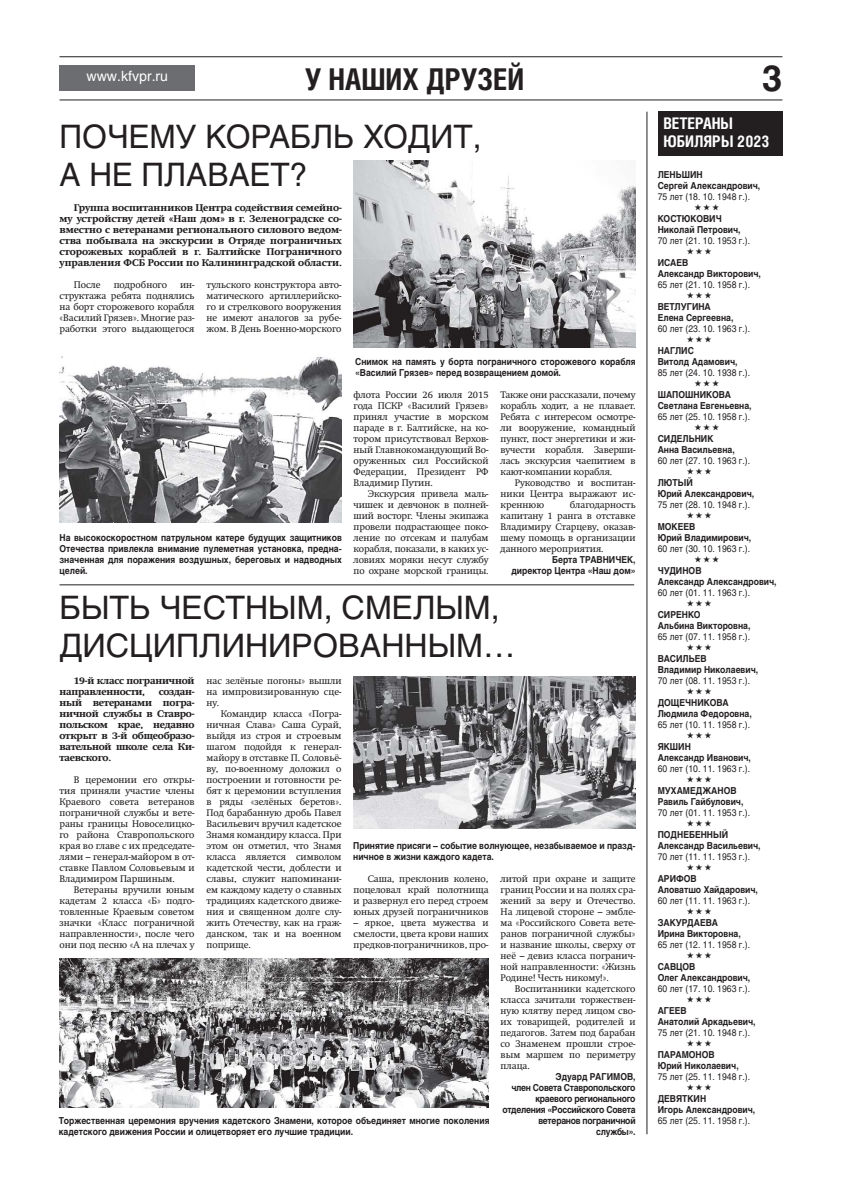
<style>
.page{position:relative;width:842px;height:1191px;background:#fff}
.page>*{position:absolute;margin:0;border:0;box-sizing:border-box;transform-origin:0 0}
.t1{font:700 36px "Helios C";color:#231f20}
.t2{font:32px/38px "Helios C";color:#231f20}
.t3{font:700 30px "Helios Cond";color:#231f20}
.t4{font:700 16px/18px "Helios Cond";color:#fff}
.t5{font:14px "Helios C";color:#fff}
.t6{font:9.5px/11px "Swift C";color:#231f20;text-align:justify}
.t7{font:700 9.5px/11px "Helios C";color:#231f20;scale:.9 1}
.t8{font:9.5px "Helios C";color:#231f20;scale:.9 1}
.t9{font:9.5px/11px "Swift Extra Bold C";letter-spacing:-.02em;color:#231f20;text-align:justify}
.t10{font:700 9.5px/11px "Helios C";letter-spacing:-.03em;color:#231f20;text-align:right;scale:.9 1}
</style>
<div class="page">
<div style="left:60px;top:66px;width:135px;height:25px;background:#6c6d70"></div>
<hr style="left:60px;top:99px;width:722px;height:1px;background:#231f20">
<hr style="left:60px;top:56px;width:722px;height:1px;background:#231f20">
<div style="left:658px;top:112px;width:124px;height:44px;background:#231f20"></div>
<hr style="left:647px;top:112px;width:1px;height:1022px;background:#231f20">
<img style="left:60px;top:959px;width:429px;height:148px">
<img style="left:353px;top:676px;width:283px;height:152px">
<img style="left:60px;top:356px;width:282px;height:166px">
<img style="left:353px;top:161px;width:283px;height:187px">
<hr style="left:60px;top:584px;width:574px;height:1px;background:#231f20">
<h3 class="t5" style="left:86px;top:68px;width:83px">www.kfvpr.ru</h3>
<h3 class="t3" style="left:305px;top:62px;width:220px">У НАШИХ ДРУЗЕЙ</h3>
<h2 class="t2" style="left:60px;top:117px;width:423px">ПОЧЕМУ КОРАБЛЬ ХОДИТ,<br>А НЕ ПЛАВАЕТ?</h2>
<p class="t9" style="left:60px;top:203px;width:284px;text-indent:14px">Группа воспитанников Центра содействия семейно&shy;му устройству детей «Наш дом» в г. Зеленоградске со&shy;вместно с ветеранами регионального силового ведом&shy;ства побывала на экскурсии в Отряде пограничных сторожевых кораблей в г. Балтийске Пограничного управления ФСБ России по Калининградской области.</p>
<p class="t6" style="left:74px;top:279px;width:28px">После</p>
<p class="t6" style="left:114px;top:279px;width:55px">подробного</p>
<p class="t6" style="left:60px;top:279px;width:137px;text-indent:120px">ин&shy;структажа ребята поднялись на борт сторожевого корабля «Василий Грязев». Многие раз&shy;работки этого выдающегося</p>
<p class="t6" style="left:207px;top:279px;width:137px">тульского конструктора авто&shy;матического артиллерийско&shy;го и стрелкового вооружения не имеют аналогов за рубе&shy;жом. В День Военно-морского</p>
<p class="t7" style="left:60px;top:533px;width:315px;text-align:justify">На высокоскоростном патрульном катере будущих защитников Отечества привлекла внимание пулеметная установка, предна&shy;значенная для поражения воздушных, береговых и надводных целей.</p>
<p class="t7" style="left:355px;top:357px;width:313px">Снимок на память у борта пограничного сторожевого корабля «Василий Грязев» перед возвращением домой.</p>
<p class="t6" style="left:354px;top:389px;width:137px">флота России 26 июля 2015 года ПСКР «Василий Грязев» принял участие в морском параде в г. Балтийске, на ко&shy;тором присутствовал Верхов&shy;ный Главнокомандующий Во&shy;оруженных сил Российской Федерации, Президент РФ Владимир Путин.</p>
<p class="t6" style="left:354px;top:488px;width:137px;text-indent:14px">Экскурсия привела маль&shy;чишек и девчонок в полней&shy;ший восторг. Члены экипажа провели подрастающее поко&shy;ление по отсекам и палубам корабля, показали, в каких ус&shy;ловиях моряки несут службу по охране морской границы.</p>
<p class="t6" style="left:501px;top:389px;width:137px">Также они рассказали, почему корабль ходит, а не плавает.<br>Ребята с интересом осмотре&shy;ли вооружение, командный пункт, пост энергетики и жи&shy;вучести корабля. Заверши&shy;лась экскурсия чаепитием в кают-компании корабля.</p>
<p class="t6" style="left:501px;top:477px;width:137px;text-indent:14px">Руководство и воспитан&shy;ники Центра выражают ис&shy;креннюю</p>
<p class="t6" style="left:501px;top:499px;width:137px;text-indent:69px">благодарность капитану 1 ранга в отставке Владимиру Старцеву, оказав&shy;шему помощь в организации данного мероприятия.</p>
<p class="t7" style="left:511px;top:555px;width:139px;text-align:right">Берта ТРАВНИЧЕК, директор Центра «Наш дом»</p>
<h2 class="t2" style="left:60px;top:589px;width:457px">БЫТЬ ЧЕСТНЫМ, СМЕЛЫМ,<br>ДИСЦИПЛИНИРОВАННЫМ…</h2>
<p class="t9" style="left:60px;top:676px;width:137px;text-indent:14px">19-й класс пограничной направленности,</p>
<p class="t6" style="left:207px;top:675px;width:136px">нас зелёные погоны» вышли на импровизированную сце&shy;ну.</p>
<p class="t6" style="left:207px;top:708px;width:137px;text-indent:14px">Командир класса «Погра&shy;ничная Слава» Саша Сурай, выйдя из строя и строевым шагом подойдя к генерал&shy;майору в отставке П. Соловьё&shy;ву, по-военному доложил о построении и готовности ре&shy;бят к церемонии вступления в ряды «зелёных беретов».<br>Под барабанную дробь Павел Васильевич вручил кадетское Знамя командиру класса. При этом он отметил, что Знамя класса является символом кадетской чести, доблести и славы, служит напоминани&shy;ем каждому кадету о славных традициях кадетского движе&shy;ния и священном долге слу&shy;жить Отечеству, как на граж&shy;данском, так и на военном поприще.</p>
<p class="t9" style="left:60px;top:687px;width:137px;text-indent:99px">создан&shy;ный ветеранами погра&shy;ничной службы в Ставро&shy;польском крае, недавно открыт в 3-й общеобразо&shy;вательной школе села Ки&shy;таевского.</p>
<p class="t6" style="left:60px;top:774px;width:137px;text-indent:14px">В церемонии его откры&shy;тия приняли участие члены Краевого совета ветеранов пограничной службы и вете&shy;раны границы Новоселицко&shy;го района Ставропольского края во главе с их председате&shy;лями – генерал-майором в от&shy;ставке Павлом Соловьевым и Владимиром Паршиным.</p>
<p class="t6" style="left:60px;top:884px;width:137px;text-indent:14px">Ветераны вручили юным кадетам 2 класса «Б» подго&shy;товленные Краевым советом значки «Класс пограничной направленности», после чего они под песню «А на плечах у</p>
<p class="t7" style="left:353px;top:841px;width:315px">Принятие присяги – событие волнующее, незабываемое и празд&shy;ничное в жизни каждого кадета.</p>
<p class="t6" style="left:501px;top:873px;width:137px">литой при охране и защите границ России и на полях сра&shy;жений за веру и Отечество.<br>На лицевой стороне – эмбле&shy;ма «Российского Совета вете&shy;ранов пограничной службы» и название школы, сверху от неё – девиз класса погранич&shy;ной направленности: «Жизнь Родине! Честь никому!».</p>
<p class="t6" style="left:501px;top:983px;width:137px;text-indent:14px">Воспитанники кадетского класса зачитали торжествен&shy;ную клятву перед лицом сво&shy;их товарищей, родителей и педагогов. Затем под барабан со Знаменем прошли строе&shy;вым маршем по периметру плаца.</p>
<p class="t10" style="left:502px;top:1072px;width:149px">Эдуард РАГИМОВ,<br>член Совета Ставропольского краевого регионального отделения «Российского Совета ветеранов пограничной службы».</p>
<p class="t6" style="left:354px;top:873px;width:137px;text-indent:14px">Саша, преклонив колено, поцеловал край полотнища и развернул его перед строем юных друзей пограничников</p>
<p class="t6" style="left:354px;top:917px;width:137px">– яркое, цвета мужества и смелости, цвета крови наших предков-пограничников, про-</p>
<p class="t7" style="left:59px;top:1116px;width:480px">Торжественная церемония вручения кадетского Знамени, которое объединяет многие поколения кадетского движения России и олицетворяет его лучшие традиции.</p>
<h1 class="t1" style="left:762px;top:65px;width:22px">3</h1>
<h3 class="t4" style="left:663px;top:114px;width:108px">ВЕТЕРАНЫ<br>ЮБИЛЯРЫ 2023</h3>
<p class="t7" style="left:658px;top:170px;width:115px">ЛЕНЬШИН<br>Сергей Александрович,</p>
<p class="t8" style="left:658px;top:191px;width:104px">75 лет (18. 10. 1948 г.).</p>
<p class="t7" style="left:658px;top:214px;width:94px">КОСТЮКОВИЧ<br>Николай Петрович,</p>
<p class="t8" style="left:658px;top:235px;width:104px">70 лет (21. 10. 1953 г.).</p>
<p class="t7" style="left:658px;top:258px;width:116px">ИСАЕВ<br>Александр Викторович,</p>
<p class="t8" style="left:658px;top:279px;width:104px">65 лет (21. 10. 1958 г.).</p>
<p class="t7" style="left:658px;top:302px;width:86px">ВЕТЛУГИНА<br>Елена Сергеевна,</p>
<p class="t8" style="left:658px;top:323px;width:104px">60 лет (23. 10. 1963 г.).</p>
<p class="t7" style="left:658px;top:346px;width:90px">НАГЛИС<br>Витолд Адамович,</p>
<p class="t8" style="left:658px;top:367px;width:104px">85 лет (24. 10. 1938 г.).</p>
<p class="t7" style="left:658px;top:390px;width:106px">ШАПОШНИКОВА<br>Светлана Евгеньевна,</p>
<p class="t8" style="left:658px;top:411px;width:104px">65 лет (25. 10. 1958 г.).</p>
<p class="t7" style="left:658px;top:434px;width:87px">СИДЕЛЬНИК<br>Анна Васильевна,</p>
<p class="t8" style="left:658px;top:455px;width:104px">60 лет (27. 10. 1963 г.).</p>
<p class="t7" style="left:658px;top:478px;width:109px">ЛЮТЫЙ<br>Юрий Александрович,</p>
<p class="t8" style="left:658px;top:499px;width:104px">75 лет (28. 10. 1948 г.).</p>
<p class="t7" style="left:658px;top:522px;width:105px">МОКЕЕВ<br>Юрий Владимирович,</p>
<p class="t8" style="left:658px;top:543px;width:104px">60 лет (30. 10. 1963 г.).</p>
<p class="t7" style="left:658px;top:566px;width:134px">ЧУДИНОВ<br>Александр Александрович,</p>
<p class="t8" style="left:658px;top:587px;width:104px">60 лет (01. 11. 1963 г.).</p>
<p class="t7" style="left:658px;top:610px;width:105px">СИРЕНКО<br>Альбина Викторовна,</p>
<p class="t8" style="left:658px;top:631px;width:104px">65 лет (07. 11. 1958 г.).</p>
<p class="t7" style="left:658px;top:654px;width:113px">ВАСИЛЬЕВ<br>Владимир Николаевич,</p>
<p class="t8" style="left:658px;top:675px;width:104px">70 лет (08. 11. 1953 г.).</p>
<p class="t7" style="left:658px;top:698px;width:106px">ДОЩЕЧНИКОВА<br>Людмила Федоровна,</p>
<p class="t8" style="left:658px;top:719px;width:104px">65 лет (10. 11. 1958 г.).</p>
<p class="t7" style="left:658px;top:742px;width:105px">ЯКШИН<br>Александр Иванович,</p>
<p class="t8" style="left:658px;top:763px;width:104px">60 лет (10. 11. 1963 г.).</p>
<p class="t7" style="left:658px;top:786px;width:97px">МУХАМЕДЖАНОВ<br>Равиль Гайбулович,</p>
<p class="t8" style="left:658px;top:807px;width:104px">70 лет (01. 11. 1953 г.).</p>
<p class="t7" style="left:658px;top:830px;width:116px">ПОДНЕБЕННЫЙ<br>Александр Васильевич,</p>
<p class="t8" style="left:658px;top:851px;width:104px">70 лет (11. 11. 1953 г.).</p>
<p class="t7" style="left:658px;top:874px;width:113px">АРИФОВ<br>Аловатшо Хайдарович,</p>
<p class="t8" style="left:658px;top:895px;width:104px">60 лет (11. 11. 1963 г.).</p>
<p class="t7" style="left:658px;top:918px;width:94px">ЗАКУРДАЕВА<br>Ирина Викторовна,</p>
<p class="t8" style="left:658px;top:939px;width:104px">65 лет (12. 11. 1958 г.).</p>
<p class="t7" style="left:658px;top:962px;width:104px">САВЦОВ<br>Олег Александрович,</p>
<p class="t8" style="left:658px;top:983px;width:104px">60 лет (17. 10. 1963 г.).</p>
<p class="t7" style="left:658px;top:1006px;width:110px">АГЕЕВ<br>Анатолий Аркадьевич,</p>
<p class="t8" style="left:658px;top:1027px;width:104px">75 лет (21. 10. 1948 г.).</p>
<p class="t7" style="left:658px;top:1050px;width:91px">ПАРАМОНОВ<br>Юрий Николаевич,</p>
<p class="t8" style="left:658px;top:1071px;width:104px">75 лет (25. 11. 1948 г.).</p>
<p class="t7" style="left:658px;top:1094px;width:110px">ДЕВЯТКИН<br>Игорь Александрович,</p>
<p class="t8" style="left:658px;top:1115px;width:104px">65 лет (25. 11. 1958 г.).</p>
</div>
